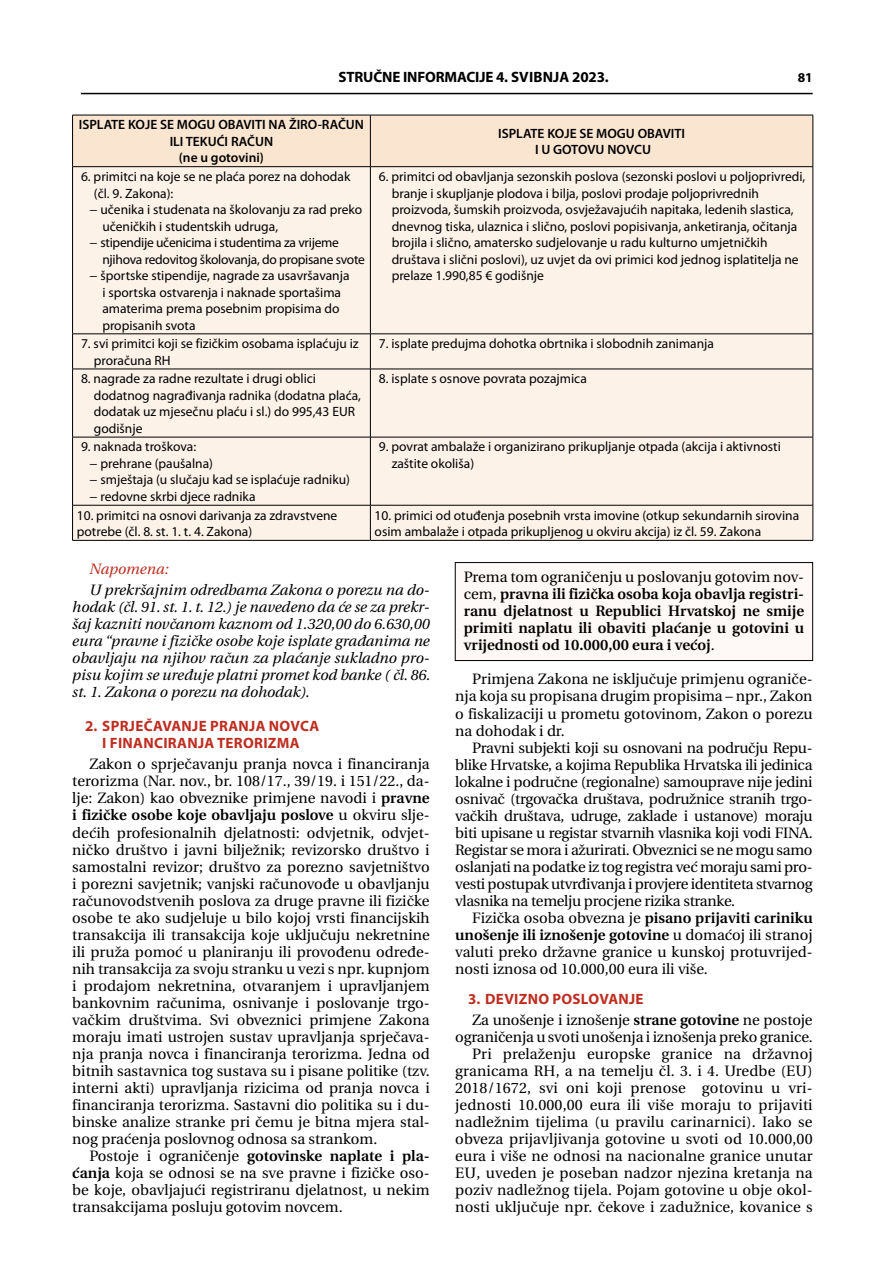
<style>
.page{position:relative;width:885px;height:1263px;background:#fff}
.page>*{position:absolute;margin:0;border:0;box-sizing:border-box;transform-origin:0 0}
.Tekst_glavni{font:15px/17.1px "Utopia";color:#000;text-align:justify}
.Tekst_glavni-2{font:italic 15px/17.1px "Utopia";color:#000;text-align:justify}
.okvir_2{font:15px/17px "Utopia";color:#000;text-align:justify}
.t1{font:700 15px/17px "Myriad Pro";letter-spacing:.02em;color:#be2e21;text-align:center}
.t2{font:700 15px "Myriad Pro";letter-spacing:-.01em;color:#000}
.Napomena{font:italic 15px "Utopia";color:#be2e21}
.t3{font:13.5px/16.5px "Myriad Pro";color:#000}
.t4{font:600 13.5px/16.5px "Myriad Pro";color:#000;text-align:center}
.t5{font:13.5px/16.5px "Myriad Pro";letter-spacing:-.02em;color:#000}
.t6{font:700 13.5px "Myriad Pro";color:#000}
.s1{font-style:inherit}
</style>
<div class="page">
<div style="left:73px;top:116px;width:739px;height:50px;background:#fae5d1"></div>
<div style="left:73px;top:167px;width:739px;height:373px;background:#fdf2e8"></div>
<hr style="left:72px;top:115px;width:298px;height:1px;background:#000">
<hr style="left:72px;top:115px;width:1px;height:51px;background:#000">
<hr style="left:370px;top:115px;width:443px;height:1px;background:#000">
<hr style="left:370px;top:115px;width:1px;height:51px;background:#000">
<hr style="left:812px;top:115px;width:1px;height:51px;background:#000">
<hr style="left:72px;top:166px;width:298px;height:1px;background:#000">
<hr style="left:370px;top:166px;width:443px;height:1px;background:#000">
<hr style="left:72px;top:167px;width:1px;height:167px;background:#000">
<hr style="left:370px;top:167px;width:1px;height:167px;background:#000">
<hr style="left:812px;top:167px;width:1px;height:167px;background:#000">
<hr style="left:72px;top:334px;width:298px;height:1px;background:#000">
<hr style="left:72px;top:334px;width:1px;height:35px;background:#000">
<hr style="left:370px;top:334px;width:443px;height:1px;background:#000">
<hr style="left:370px;top:334px;width:1px;height:35px;background:#000">
<hr style="left:812px;top:334px;width:1px;height:35px;background:#000">
<hr style="left:72px;top:369px;width:298px;height:1px;background:#000">
<hr style="left:72px;top:369px;width:1px;height:68px;background:#000">
<hr style="left:370px;top:369px;width:443px;height:1px;background:#000">
<hr style="left:370px;top:369px;width:1px;height:68px;background:#000">
<hr style="left:812px;top:369px;width:1px;height:68px;background:#000">
<hr style="left:72px;top:437px;width:298px;height:1px;background:#000">
<hr style="left:72px;top:437px;width:1px;height:68px;background:#000">
<hr style="left:370px;top:437px;width:443px;height:1px;background:#000">
<hr style="left:370px;top:437px;width:1px;height:68px;background:#000">
<hr style="left:812px;top:437px;width:1px;height:68px;background:#000">
<hr style="left:72px;top:505px;width:298px;height:1px;background:#000">
<hr style="left:72px;top:505px;width:1px;height:35px;background:#000">
<hr style="left:370px;top:505px;width:443px;height:1px;background:#000">
<hr style="left:370px;top:505px;width:1px;height:35px;background:#000">
<hr style="left:812px;top:505px;width:1px;height:35px;background:#000">
<hr style="left:72px;top:540px;width:298px;height:1px;background:#000">
<hr style="left:370px;top:540px;width:443px;height:1px;background:#000">
<div style="left:455px;top:562px;width:357px;height:98px;background:#fef9f6"></div>
<div style="left:455px;top:562px;width:358px;height:99px;border:1px solid #000"></div>
<hr style="left:81px;top:93px;width:731px;height:1px;background:#000">
<p class="t2" style="left:338px;top:67px;width:208px">STRUČNE INFORMACIJE 4. SVIBNJA</p>
<p class="t2" style="left:572px;top:67px;width:38px">2023.</p>
<p class="t6" style="left:797px;top:69px;width:16px">81</p>
<p class="t4" style="left:79px;top:116px;width:287px">ISPLATE KOJE SE MOGU OBAVITI NA ŽIRO-RAČUN<br>ILI TEKUĆI RAČUN</p>
<p class="t4" style="left:179px;top:149px;width:87px">(ne u gotovini)</p>
<p class="t3" style="left:94px;top:168px;width:258px;text-indent:-13px">6. primitci na koje se ne plaća porez na dohodak (čl. 9. Zakona):</p>
<p class="t3" style="left:102px;top:201px;width:261px;text-indent:-13px">− učenika i studenata na školovanju za rad preko učeničkih i studentskih udruga,</p>
<p class="t5" style="left:102px;top:234px;width:264px;text-indent:-13px">− stipendije učenicima i studentima za vrijeme njihova redovitog školovanja, do propisane svote</p>
<p class="t3" style="left:102px;top:267px;width:249px;text-indent:-13px">− športske stipendije, nagrade za usavršavanja i sportska ostvarenja i naknade sportašima amaterima prema posebnim propisima do propisanih svota</p>
<p class="t4" style="left:498px;top:125px;width:188px">ISPLATE KOJE SE MOGU OBAVITI<br>I U GOTOVU NOVCU</p>
<p class="t3" style="left:391px;top:168px;width:415px;text-indent:-13px">6. primitci od obavljanja sezonskih poslova (sezonski poslovi u poljoprivredi, branje i skupljanje plodova i bilja, poslovi prodaje poljoprivrednih proizvoda, šumskih proizvoda, osvježavajućih napitaka, ledenih slastica, dnevnog tiska, ulaznica i slično, poslovi popisivanja, anketiranja, očitanja brojila i slično, amatersko sudjelovanje u radu kulturno umjetničkih društava i slični poslovi), uz uvjet da ovi primici kod jednog isplatitelja ne prelaze 1.990,85 € godišnje</p>
<p class="t3" style="left:94px;top:335px;width:266px;text-indent:-13px">7. svi primitci koji se fizičkim osobama isplaćuju iz proračuna RH</p>
<p class="t3" style="left:379px;top:335px;width:336px">7. isplate predujma dohotka obrtnika i slobodnih zanimanja</p>
<p class="t3" style="left:94px;top:370px;width:269px;text-indent:-13px">8. nagrade za radne rezultate i drugi oblici dodatnog nagrađivanja radnika (dodatna plaća, dodatak uz mjesečnu plaću i sl.) do 995,43 EUR godišnje</p>
<p class="t3" style="left:379px;top:370px;width:209px">8. isplate s osnove povrata pozajmica</p>
<p class="t3" style="left:81px;top:438px;width:117px">9. naknada troškova:</p>
<p class="t3" style="left:90px;top:455px;width:125px">− prehrane (paušalna)</p>
<p class="t3" style="left:90px;top:471px;width:262px">− smještaja (u slučaju kad se isplaćuje radniku)</p>
<p class="t3" style="left:90px;top:488px;width:168px">− redovne skrbi djece radnika</p>
<p class="t3" style="left:391px;top:438px;width:391px;text-indent:-13px">9. povrat ambalaže i organizirano prikupljanje otpada (akcija i aktivnosti zaštite okoliša)</p>
<p class="t3" style="left:77px;top:507px;width:262px">10. primitci na osnovi darivanja za zdravstvene potrebe (čl. 8. st. 1. t. 4. Zakona)</p>
<p class="t3" style="left:374px;top:507px;width:426px">10. primici od otuđenja posebnih vrsta imovine (otkup sekundarnih sirovina osim ambalaže i otpada prikupljenog u okviru akcija) iz čl. 59. Zakona</p>
<p class="Napomena" style="left:89px;top:560px;width:81px">Napomena:</p>
<p class="Tekst_glavni-2" style="left:72px;top:582px;width:359px;text-indent:17px">U prekršajnim odredbama Zakona o porezu na do&shy;hodak (čl. 91. st. 1. t. 12.) je navedeno da će se za prekr&shy;šaj kazniti novčanom kaznom od 1.320,00 do 6.630,00 eura “pravne i fizičke osobe koje isplate građanima ne obavljaju na njihov račun za plaćanje sukladno pro&shy;pisu kojim se uređuje platni promet kod banke ( čl. 86. st. 1. Zakona o porezu na dohodak).</p>
<p class="t1" style="left:85px;top:717px;width:236px">2. SPRJEČAVANJE PRANJA NOVCA<br>I FINANCIRANJA TERORIZMA</p>
<p class="Tekst_glavni" style="left:72px;top:756px;width:359px;text-indent:17px">Zakon o sprječavanju pranja novca i financiranja terorizma (Nar. nov., br. 108/17., 39/19. i 151/22., da&shy;lje: Zakon) kao obveznike primjene navodi i <span class="s1">pravne i fizičke osobe koje obavljaju poslove</span> u okviru slje&shy;dećih profesionalnih djelatnosti: odvjetnik, odvjet&shy;ničko društvo i javni bilježnik; revizorsko društvo i samostalni revizor; društvo za porezno savjetništvo i porezni savjetnik; vanjski računovođe u obavljanju računovodstvenih poslova za druge pravne ili fizičke osobe te ako sudjeluje u bilo kojoj vrsti financijskih transakcija ili transakcija koje uključuju nekretnine ili pruža pomoć u planiranju ili provođenu određe&shy;nih transakcija za svoju stranku u vezi s npr. kupnjom i prodajom nekretnina, otvaranjem i upravljanjem bankovnim računima, osnivanje i poslovanje trgo&shy;vačkim društvima. Svi obveznici primjene Zakona moraju imati ustrojen sustav upravljanja sprječava&shy;nja pranja novca i financiranja terorizma. Jedna od bitnih sastavnica tog sustava su i pisane politike (tzv. interni akti) upravljanja rizicima od pranja novca i financiranja terorizma. Sastavni dio politika su i du&shy;binske analize stranke pri čemu je bitna mjera stal&shy;nog praćenja poslovnog odnosa sa strankom.</p>
<p class="Tekst_glavni" style="left:72px;top:1148px;width:359px;text-indent:17px">Postoje i ograničenje <span class="s1">gotovinske naplate i pla&shy;ćanja</span> koja se odnosi se na sve pravne i fizičke oso&shy;be koje, obavljajući registriranu djelatnost, u nekim transakcijama posluju gotovim novcem.</p>
<p class="okvir_2" style="left:463px;top:569px;width:342px"><span class="s1">Prema tom ograničenju u poslovanju gotovim nov&shy;cem,</span> pravna ili fizička osoba koja obavlja registri&shy;ranu djelatnost u Republici Hrvatskoj ne smije primiti naplatu ili obaviti plaćanje u gotovini u vrijednosti od 10.000,00 eura i većoj<span class="s1">.</span></p>
<p class="Tekst_glavni" style="left:455px;top:671px;width:359px;text-indent:17px">Primjena Zakona ne isključuje primjenu ograniče&shy;nja koja su propisana drugim propisima – npr., Zakon o fiskalizaciji u prometu gotovinom, Zakon o porezu na dohodak i dr.</p>
<p class="Tekst_glavni" style="left:455px;top:739px;width:359px;text-indent:17px">Pravni subjekti koji su osnovani na području Repu&shy;blike Hrvatske, a kojima Republika Hrvatska ili jedinica lokalne i područne (regionalne) samouprave nije jedini osnivač (trgovačka društava, podružnice stranih trgo&shy;vačkih društava, udruge, zaklade i ustanove) moraju biti upisane u registar stvarnih vlasnika koji vodi FINA.<br>Registar se mora i ažurirati. Obveznici se ne mogu samo oslanjati na podatke iz tog registra već moraju sami pro&shy;vesti postupak utvrđivanja i provjere identiteta stvarnog vlasnika na temelju procjene rizika stranke.</p>
<p class="Tekst_glavni" style="left:455px;top:909px;width:359px;text-indent:17px">Fizička osoba obvezna je <span class="s1">pisano prijaviti cariniku unošenje ili iznošenje gotovine</span> u domaćoj ili stranoj valuti preko državne granice u kunskoj protuvrijed&shy;nosti iznosa od 10.000,00 eura ili više.</p>
<p class="t1" style="left:468px;top:989px;width:177px">3. DEVIZNO POSLOVANJE</p>
<p class="Tekst_glavni" style="left:455px;top:1011px;width:359px;text-align:right">Za unošenje i iznošenje <span class="s1">strane gotovine</span> ne postoje ograničenja u svoti unošenja i iznošenja preko granice.</p>
<p class="Tekst_glavni" style="left:455px;top:1045px;width:359px;text-indent:17px">Pri prelaženju europske granice na državnoj granicama RH, a na temelju čl. 3. i 4. Uredbe (EU)<br>2018/1672, svi oni koji prenose gotovinu u vri&shy;jednosti 10.000,00 eura ili više moraju to prijaviti nadležnim tijelima (u pravilu carinarnici). Iako se obveza prijavljivanja gotovine u svoti od 10.000,00 eura i više ne odnosi na nacionalne granice unutar EU, uveden je poseban nadzor njezina kretanja na poziv nadležnog tijela. Pojam gotovine u obje okol&shy;nosti uključuje npr. čekove i zadužnice, kovanice s</p>
</div>
